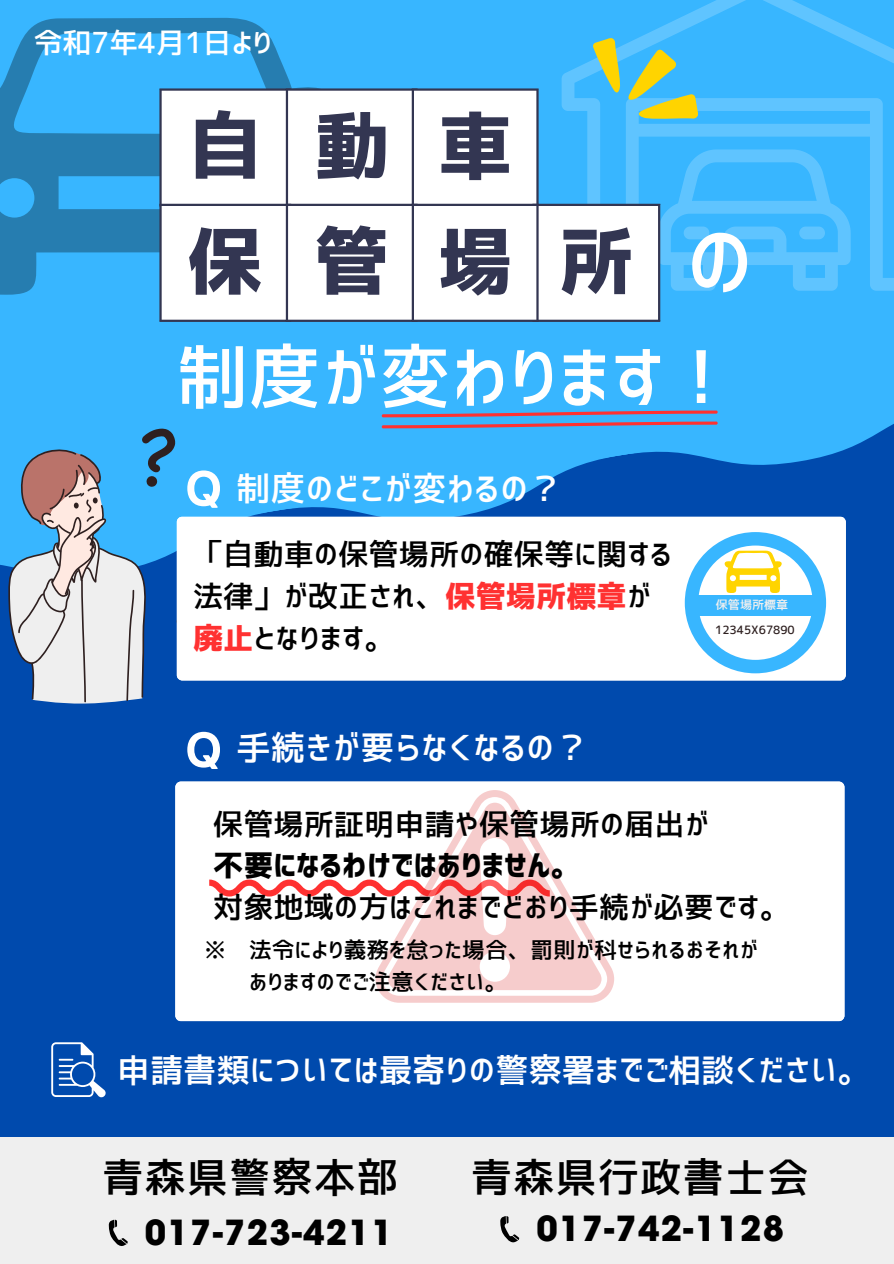
<style>
.page{position:relative;width:894px;height:1264px;background:#fff}
.page>*{position:absolute;margin:0;border:0;box-sizing:border-box;transform-origin:0 0}
.t1{font:84.15px "Corporate Logo Medium";color:#fff}
.t2{font:74.85px "Corporate Logo Bold";color:#333652}
.t3{font:72.15px "Corporate Logo Medium";color:#fff}
.t4{font:40.8px "Corporate Logo Medium";letter-spacing:.04em;color:#000}
.t5{font:34.65px "Corporate Logo Medium";color:#fff}
.t6{font:700 34.5px "ITC Avant Garde Pro";letter-spacing:.04em;color:#000}
.t7{font:33.15px "Corporate Logo Medium";color:#fff}
.t8{font:30.15px/41.7px "Corporate Logo Medium";color:#000}
.t9{font:28.65px "Corporate Logo Medium";color:#fff}
.t10{font:22.65px/31.5px "Corporate Logo Medium";color:#000}
.t11{font:12.15px "Corporate Logo Medium";color:#efefef}
.t12{font:11.4px "Corporate Logo Medium";color:#2e2020}
.s1{font-family:"Corporate Logo Bold";color:#ff3131}
.s2{font-family:"Corporate Logo Bold"}
</style>
<div class="page">
<div style="left:0;top:0;width:893px;height:1263px;background:#004aad"></div>
<div style="left:0;top:0;width:893px;height:583px;background:#38b6ff"></div>
<svg style="left:0;top:424px;width:893px;height:257px"></svg>
<div style="left:175px;top:781px;width:668px;height:240px;background:#fff"></div>
<svg style="left:561px;top:0;width:332px;height:291px"></svg>
<svg style="left:657px;top:149px;width:193px;height:142px"></svg>
<svg style="left:0;top:18px;width:317px;height:277px"></svg>
<div style="left:160px;top:89px;width:130px;height:117px;background:#fff"></div>
<hr style="left:159px;top:91px;width:3px;height:113px;background:#333652">
<hr style="left:159px;top:88px;width:132px;height:3px;background:#333652">
<div style="left:286px;top:89px;width:130px;height:117px;background:#fff"></div>
<hr style="left:286px;top:91px;width:2px;height:113px;background:#333652">
<hr style="left:286px;top:88px;width:131px;height:3px;background:#333652">
<div style="left:412px;top:89px;width:125px;height:117px;background:#fff"></div>
<hr style="left:411px;top:91px;width:3px;height:113px;background:#333652">
<hr style="left:536px;top:91px;width:2px;height:113px;background:#333652">
<hr style="left:411px;top:88px;width:127px;height:3px;background:#333652">
<svg style="left:381px;top:410px;width:337px;height:18px"></svg>
<svg style="left:579px;top:33px;width:125px;height:101px"></svg>
<div style="left:0;top:1137px;width:893px;height:126px;background:#efefef"></div>
<svg style="left:500px;top:1216px;width:19px;height:26px"></svg>
<svg style="left:187px;top:731px;width:33px;height:38px"></svg>
<svg style="left:8px;top:428px;width:212px;height:276px"></svg>
<div style="left:177px;top:516px;width:668px;height:164px;background:#fff"></div>
<svg style="left:375px;top:790px;width:239px;height:212px;background:#fbecec"></svg>
<svg style="left:209px;top:797px;width:398px;height:198px;background:#fceaea"></svg>
<svg style="left:51px;top:1042px;width:55px;height:56px"></svg>
<svg style="left:109px;top:1219px;width:19px;height:27px"></svg>
<div style="left:160px;top:204px;width:130px;height:117px;background:#fff"></div>
<hr style="left:159px;top:206px;width:3px;height:114px;background:#333652">
<hr style="left:159px;top:204px;width:132px;height:2px;background:#333652">
<hr style="left:159px;top:320px;width:132px;height:2px;background:#333652">
<div style="left:286px;top:204px;width:130px;height:117px;background:#fff"></div>
<hr style="left:286px;top:206px;width:2px;height:114px;background:#333652">
<hr style="left:286px;top:204px;width:131px;height:2px;background:#333652">
<hr style="left:286px;top:320px;width:131px;height:2px;background:#333652">
<div style="left:533px;top:204px;width:126px;height:117px;background:#fff"></div>
<hr style="left:658px;top:206px;width:2px;height:114px;background:#333652">
<hr style="left:532px;top:204px;width:128px;height:2px;background:#333652">
<hr style="left:532px;top:320px;width:128px;height:2px;background:#333652">
<div style="left:412px;top:204px;width:125px;height:117px;background:#fff"></div>
<hr style="left:411px;top:206px;width:3px;height:114px;background:#333652">
<hr style="left:536px;top:206px;width:2px;height:114px;background:#333652">
<hr style="left:411px;top:204px;width:127px;height:2px;background:#333652">
<hr style="left:411px;top:320px;width:127px;height:2px;background:#333652">
<div style="left:684px;top:532px;width:141px;height:141px;background:#38b6ff;border-radius:50%"></div>
<div style="left:698px;top:545px;width:114px;height:115px;background:#fff;border-radius:50%"></div>
<svg style="left:724px;top:550px;width:57px;height:43px"></svg>
<div style="left:689px;top:595px;width:130px;height:20px;background:#38b6ff"></div>
<p class="t9" style="left:34px;top:28px;width:240px">令和7年4月1日より</p>
<p class="t2" style="left:188px;top:108px;width:76px">自</p>
<p class="t2" style="left:314px;top:108px;width:76px">動</p>
<p class="t2" style="left:437px;top:108px;width:76px">車</p>
<p class="t2" style="left:188px;top:224px;width:76px">保</p>
<h5 class="t2" style="left:314px;top:224px;width:76px">管</h5>
<p class="t2" style="left:437px;top:224px;width:76px">場</p>
<p class="t2" style="left:558px;top:224px;width:76px">所</p>
<p class="t1" style="left:685px;top:220px;width:70px">の</p>
<p class="t3" style="left:177px;top:341px;width:562px">制度が変わります！</p>
<h1 class="t5" style="left:236px;top:471px;width:328px">制度のどこが変わるの？</h1>
<p class="t8" style="left:193px;top:533px;width:481px">「自動車の保管場所の確保等に関する法律」が改正され、<span class="s1">保管場所標章</span>が<span class="s1">廃止</span>となります。</p>
<p class="t5" style="left:236px;top:730px;width:354px">手続きが要らなくなるの？</p>
<p class="t11" style="left:715px;top:599px;width:74px">保管場所標章</p>
<p class="t12" style="left:715px;top:624px;width:81px">12345X67890</p>
<p class="t8" style="left:213px;top:803px;width:578px">保管場所証明申請や保管場所の届出が<br><span class="s2">不要になるわけではありません。<br></span>対象地域の方はこれまでどおり手続が必要です。</p>
<p class="t10" style="left:249px;top:934px;width:510px;text-indent:-45px">※ 法令により義務を怠った場合、罰則が科せられるおそれがありますのでご注意ください。</p>
<p class="t7" style="left:117px;top:1053px;width:755px">申請書類については最寄りの警察署までご相談ください。</p>
<h3 class="t4" style="left:102px;top:1156px;width:296px">青森県警察本部</h3>
<p class="t6" style="left:145px;top:1219px;width:249px">017-723-4211</p>
<p class="t4" style="left:471px;top:1156px;width:339px">青森県行政書士会</p>
<p class="t6" style="left:536px;top:1215px;width:249px">017-742-1128</p>
</div>
